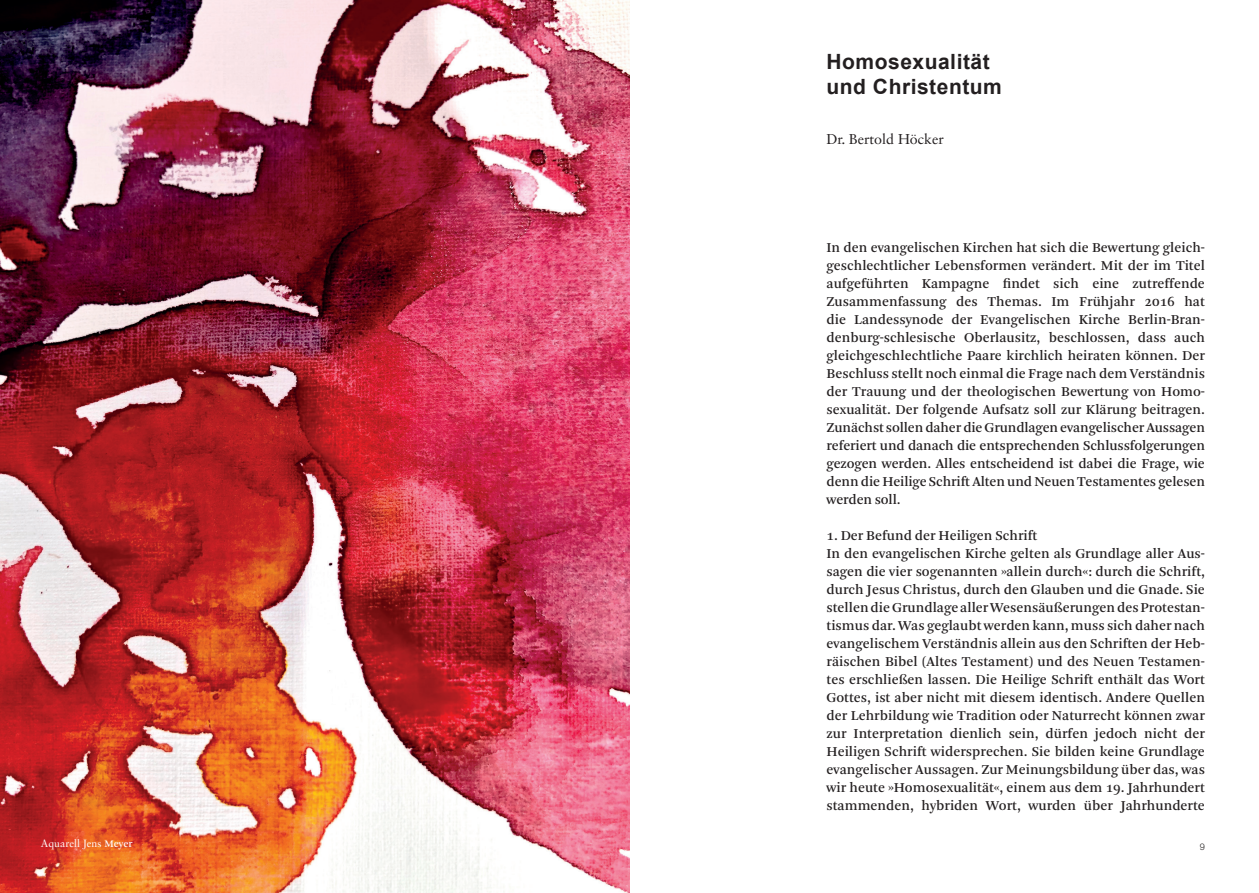
<style>
.page{position:relative;width:1259px;height:893px;background:#fff}
.page>*{position:absolute;margin:0;border:0;box-sizing:border-box;transform-origin:0 0}
.t1{font:700 21px/25.2px "Arial";letter-spacing:.025em;color:#231f20}
.t2{font:14.25px/18px "Arnhem";color:#231f20;text-align:justify}
.t3{font:14.25px "Sabon LT Std";color:#231f20}
.t4{font:10.5px "Sabon LT Std";color:#fff}
.t5{font:300 9px "Akzidenz Grotesk Pro";color:#231f20}
.s1{font-family:"Arnhem"}
</style>
<div class="page">
<img style="left:0;top:0;width:629px;height:893px">
<p class="t4" style="left:41px;top:837px;width:93px">Aquarell Jens <span class="s1">Meyer</span></p>
<h1 class="t1" style="left:826px;top:50px;width:177px">Homosexualität und Christentum</h1>
<p class="t3" style="left:826px;top:131px;width:119px">Dr. Bertold Höcker</p>
<p class="t2" style="left:826px;top:239px;width:380px">In den evangelischen Kirchen hat sich die Bewertung gleich&shy;geschlechtlicher Lebensformen verändert. Mit der im Titel aufgeführten Kampagne findet sich eine zutreffende Zusammenfassung des Themas. Im Frühjahr 2016 hat die Landessynode der Evangelischen Kirche Berlin-Bran&shy;denburg-schlesische Oberlausitz, beschlossen, dass auch gleichgeschlechtliche Paare kirchlich heiraten können. Der Beschluss stellt noch einmal die Frage nach dem Verständnis der Trauung und der theologischen Bewertung von Homo&shy;sexualität. Der folgende Aufsatz soll zur Klärung beitragen.<br>Zunächst sollen daher die Grundlagen evangelischer Aussagen referiert und danach die entsprechenden Schlussfolgerungen gezogen werden. Alles entscheidend ist dabei die Frage, wie denn die Heilige Schrift Alten und Neuen Testamentes gelesen werden soll.</p>
<p class="t2" style="left:826px;top:527px;width:380px;text-align:left">1. Der Befund der Heiligen Schrift<br>In den evangelischen Kirche gelten als Grundlage aller Aus&shy;sagen die vier sogenannten »allein durch«: durch die Schrift, durch Jesus Christus, durch den Glauben und die Gnade. Sie stellen die Grundlage aller Wesensäußerungen des Protestan&shy;tismus dar. Was geglaubt werden kann, muss sich daher nach evangelischem Verständnis allein aus den Schriften der Heb&shy;räischen Bibel (Altes Testament) und des Neuen Testamen&shy;tes erschließen lassen. Die Heilige Schrift enthält das Wort Gottes, ist aber nicht mit diesem identisch. Andere Quellen der Lehrbildung wie Tradition oder Naturrecht können zwar zur Interpretation dienlich sein, dürfen jedoch nicht der Heiligen Schrift widersprechen. Sie bilden keine Grundlage evangelischer Aussagen. Zur Meinungsbildung über das, was wir heute »Homosexualität«, einem aus dem 19. Jahrhundert stammenden, hybriden Wort, wurden über Jahrhunderte</p>
<p class="t5" style="left:1199px;top:841px;width:7px">9</p>
</div>
